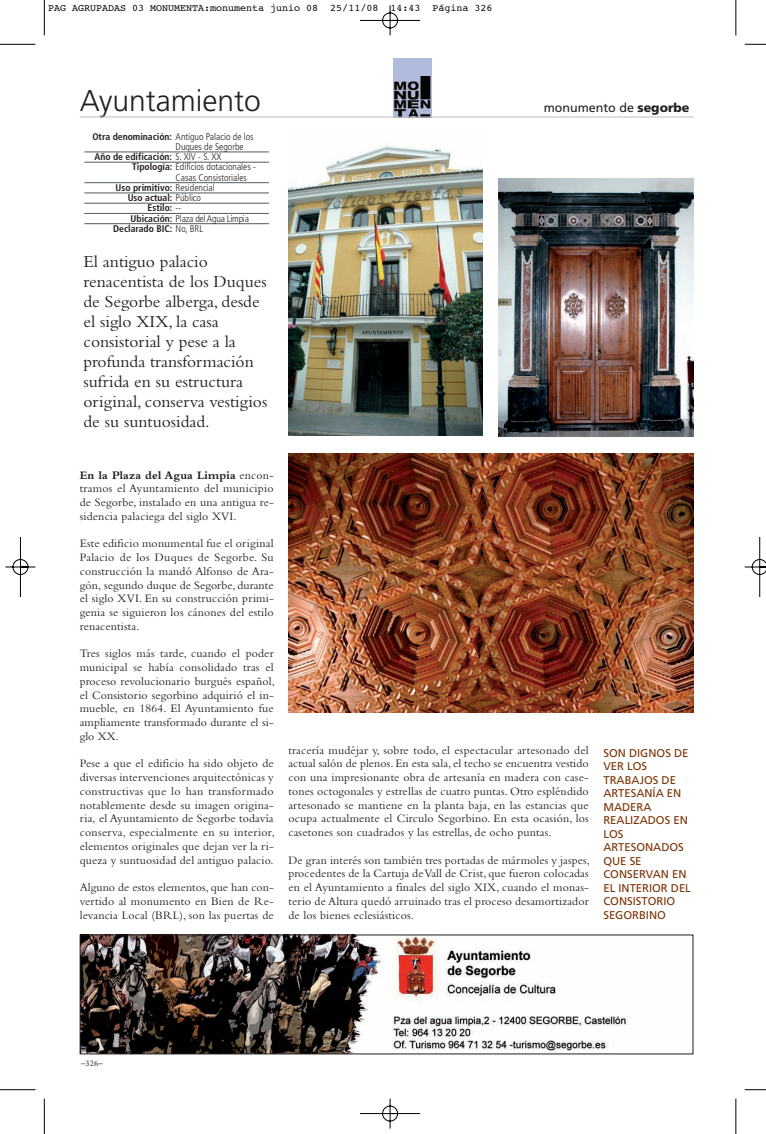
<style>
.page{position:relative;width:766px;height:1134px;background:#fff}
.page>*{position:absolute;margin:0;border:0;box-sizing:border-box;transform-origin:0 0}
.t1{font:300 30px "Frutiger";color:#231f20}
.t2{font:17.5px/20px "Bembo";color:#231f20}
.t3{font:12.5px "Frutiger";color:#231f20}
.t4{font:11.88px/13.8px "Bembo";letter-spacing:.015em;color:#231f20;text-align:justify}
.t5{font:11.25px/13.5px "Frutiger";color:#7c3204}
.t6{font:10px "Courier";color:#000}
.t7{font:300 condensed 9.62px "Frutiger";color:#231f20}
.t8{font:700 condensed 9.62px "Frutiger";color:#231f20}
.t9{font:300 condensed 9.62px "Frutiger";letter-spacing:-.02em;color:#231f20}
.t10{font:700 8.75px "Bembo";color:#636366}
.s1{font-weight:700}
.s2{font-weight:300}
.s3{font-weight:900}
</style>
<div class="page">
<hr style="left:44px;top:0;width:1px;height:35px;background:#000">
<hr style="left:0;top:44px;width:35px;height:1px;background:#000">
<hr style="left:735px;top:0;width:1px;height:35px;background:#000">
<hr style="left:44px;top:1098px;width:1px;height:36px;background:#000">
<hr style="left:0;top:1089px;width:35px;height:1px;background:#000">
<hr style="left:735px;top:1098px;width:1px;height:36px;background:#000">
<img style="left:5px;top:5px;width:760px;height:1124px">
<p class="t6" style="left:48px;top:4px;width:445px">PAG AGRUPADAS 03 MONUMENTA:monumenta junio 08 25/11/08 14:43 Página 326</p>
<h1 class="t1" style="left:80px;top:88px;width:182px">Ayuntamiento</h1>
<p class="t7" style="left:92px;top:132px;width:163px"><span class="s1">Otra denominación:</span> Antiguo Palacio de los</p>
<p class="t7" style="left:175px;top:143px;width:69px">Duques de Segorbe</p>
<p class="t8" style="left:94px;top:153px;width:128px">Año de edificación: <span class="s2">S. XIV - S. XX</span></p>
<p class="t7" style="left:132px;top:163px;width:125px"><span class="s1">Tipología:</span> Edificios dotacionales -</p>
<p class="t7" style="left:175px;top:173px;width:73px">Casas Consistoriales</p>
<p class="t8" style="left:115px;top:184px;width:101px">Uso primitivo: <span class="s2">Residencial</span></p>
<p class="t8" style="left:128px;top:194px;width:75px">Uso actual: <span class="s2">Público</span></p>
<p class="t8" style="left:147px;top:204px;width:35px">Estilo: <span class="s2">--</span></p>
<p class="t9" style="left:130px;top:214px;width:120px"><span class="s1">Ubicación:</span> Plaza del Agua Limpia</p>
<p class="t8" style="left:113px;top:225px;width:92px">Declarado BIC: <span class="s2">No, BRL</span></p>
<h2 class="t2" style="left:83px;top:253px;width:185px">El antiguo palacio renacentista de los Duques de Segorbe alberga, desde el siglo XIX, la casa consistorial y pese a la profunda transformación sufrida en su estructura original, conserva vestigios de su suntuosidad.</h2>
<p class="t3" style="left:543px;top:102px;width:147px">monumento de <span class="s3">segorbe</span></p>
<p class="t4" style="left:80px;top:469px;width:195px"><span class="s1">En la Plaza del Agua Limpia</span> encon&shy;tramos el Ayuntamiento del municipio de Segorbe, instalado en una antigua re&shy;sidencia palaciega del siglo XVI.</p>
<p class="t4" style="left:80px;top:538px;width:195px">Este edificio monumental fue el original Palacio de los Duques de Segorbe. Su construcción la mandó Alfonso de Ara&shy;gón, segundo duque de Segorbe, durante el siglo XVI. En su construcción primi&shy;genia se siguieron los cánones del estilo renacentista.</p>
<p class="t4" style="left:80px;top:648px;width:196px">Tres siglos más tarde, cuando el poder municipal se había consolidado tras el proceso revolucionario burgués español, el Consistorio segorbino adquirió el in&shy;mueble, en 1864. El Ayuntamiento fue ampliamente transformado durante el si&shy;glo XX.</p>
<p class="t4" style="left:80px;top:758px;width:196px">Pese a que el edificio ha sido objeto de diversas intervenciones arquitectónicas y constructivas que lo han transformado notablemente desde su imagen origina&shy;ria, el Ayuntamiento de Segorbe todavía conserva, especialmente en su interior, elementos originales que dejan ver la ri&shy;queza y suntuosidad del antiguo palacio.</p>
<p class="t4" style="left:80px;top:881px;width:195px">Alguno de estos elementos, que han con&shy;vertido al monumento en Bien de Re&shy;levancia Local (BRL), son las puertas de</p>
<p class="t4" style="left:288px;top:744px;width:302px">tracería mudéjar y, sobre todo, el espectacular artesonado del actual salón de plenos. En esta sala, el techo se encuentra vestido con una impresionante obra de artesanía en madera con case&shy;tones octogonales y estrellas de cuatro puntas. Otro espléndido artesonado se mantiene en la planta baja, en las estancias que ocupa actualmente el Circulo Segorbino. En esta ocasión, los casetones son cuadrados y las estrellas, de ocho puntas.</p>
<p class="t4" style="left:288px;top:854px;width:303px">De gran interés son también tres portadas de mármoles y jaspes, procedentes de la Cartuja de Vall de Crist, que fueron colocadas en el Ayuntamiento a finales del siglo XIX, cuando el monas&shy;terio de Altura quedó arruinado tras el proceso desamortizador de los bienes eclesiásticos.</p>
<p class="t5" style="left:603px;top:747px;width:89px">SON DIGNOS DE<br>VER LOS<br>TRABAJOS DE<br>ARTESANÍA EN<br>MADERA<br>REALIZADOS EN<br>LOS<br>ARTESONADOS<br>QUE SE<br>CONSERVAN EN<br>EL INTERIOR DEL<br>CONSISTORIO<br>SEGORBINO</p>
<p class="t10" style="left:81px;top:1060px;width:23px">–326–</p>
</div>
